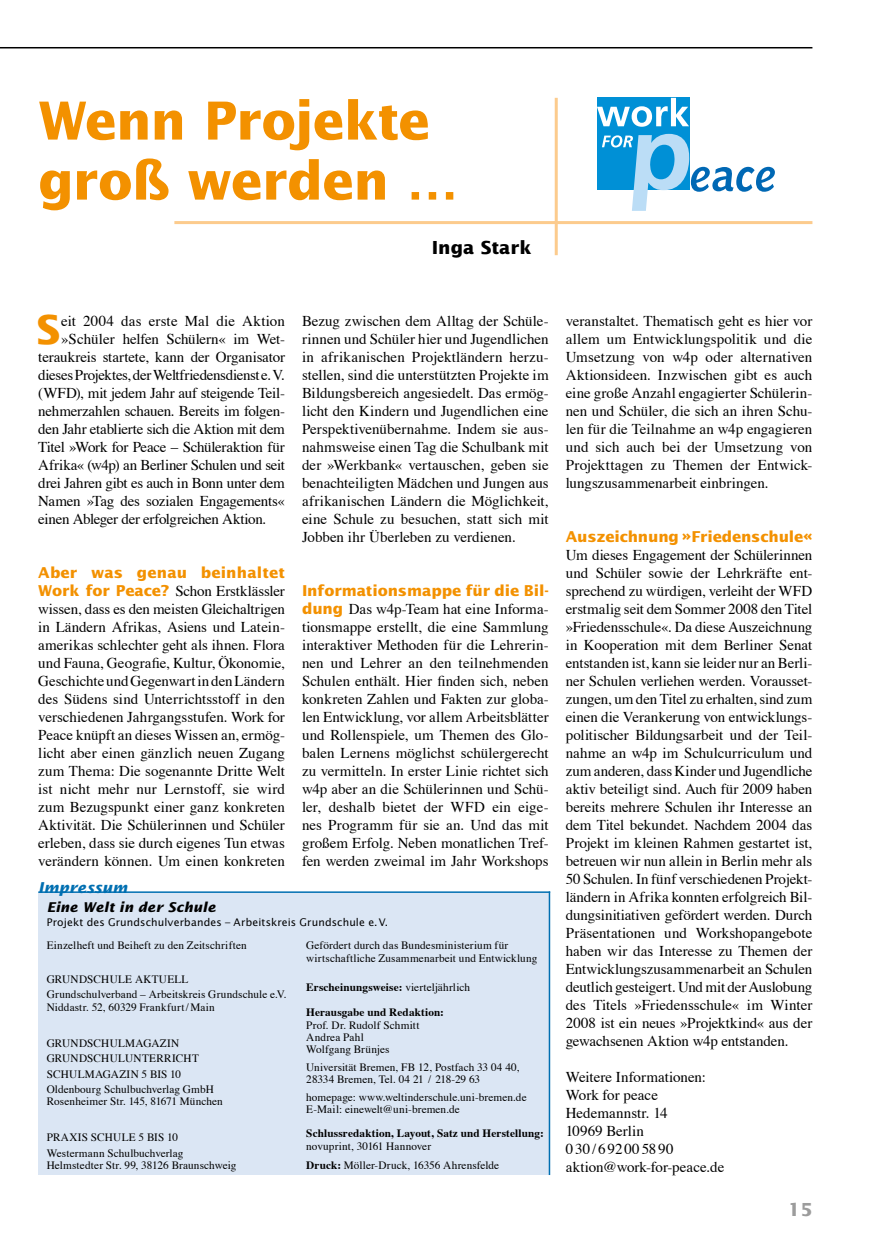
<style>
.page{position:relative;width:872px;height:1259px;background:#fff}
.page>*{position:absolute;margin:0;border:0;box-sizing:border-box;transform-origin:0 0}
.t1{font:700 52.5px/60px "Lucida Sans";letter-spacing:-.02em;color:#f39100}
.t2{font:700 39.9px "Lucida Sans";color:#f39100}
.t3{font:700 18px "Lucida Sans";color:#000}
.t4{font:700 18px "Lucida Sans";color:#9c9c9c}
.t5{font:15px/18px "Times";letter-spacing:-.01em;color:#000;text-align:justify}
.t6{font:700 15px "Lucida Sans";letter-spacing:-.01em;color:#f39100}
.t7{font:15px "Times";letter-spacing:.015em;color:#000}
.t8{font:700 15px "Lucida Sans";letter-spacing:.01em;color:#f39100}
.t9{font:italic 700 15px "Lucida Sans";letter-spacing:.005em;color:#006fb1}
.t10{font:italic 700 13.5px "Lucida Sans";letter-spacing:.015em;color:#000}
.t11{font:11.25px/15.3px "Times";letter-spacing:.01em;color:#000}
.t12{font:700 11.25px "Times";letter-spacing:.01em;color:#000}
.t13{font:10.5px "Lucida Sans";letter-spacing:.01em;color:#000}
.s1{font-family:"Lucida Sans";font-weight:700;color:#f39100}
.s2{font-weight:400}
.s3{font-weight:700}
</style>
<div class="page">
<hr style="left:0;top:47px;width:812px;height:1px;background:#000">
<hr style="left:174px;top:221px;width:638px;height:3px;background:#fccb8d">
<hr style="left:555px;top:98px;width:3px;height:157px;background:#fccb8d">
<div style="left:38px;top:893px;width:511px;height:282px;background:#dbe6f4"></div>
<hr style="left:38px;top:891px;width:512px;height:2px;background:#006fb1">
<hr style="left:549px;top:891px;width:1px;height:284px;background:#006fb1">
<div style="left:597px;top:98px;width:92px;height:92px;background:#0090d6"></div>
<svg style="left:597px;top:98px;width:92px;height:29px"></svg>
<svg style="left:602px;top:134px;width:173px;height:77px"></svg>
<h1 class="t1" style="left:38px;top:90px;width:421px">Wenn Projekte groß werden …</h1>
<p class="t3" style="left:432px;top:236px;width:101px">Inga Stark</p>
<h2 class="t2" style="left:37px;top:305px;width:25px">S</h2>
<p class="t7" style="left:61px;top:306px;width:225px">eit 2004 das erste Mal die Aktion</p>
<p class="t5" style="left:61px;top:328px;width:225px">»Schüler helfen Schülern« im Wet-</p>
<p class="t5" style="left:38px;top:346px;width:248px">teraukreis startete, kann der Organisator</p>
<p class="t5" style="left:38px;top:364px;width:248px">dieses Projektes, der Weltfriedensdienst e.V.</p>
<p class="t5" style="left:38px;top:382px;width:248px">(WFD), mit jedem Jahr auf steigende Teil-</p>
<p class="t5" style="left:38px;top:400px;width:248px">nehmerzahlen schauen. Bereits im folgen-</p>
<p class="t5" style="left:38px;top:418px;width:248px">den Jahr etablierte sich die Aktion mit dem</p>
<p class="t5" style="left:38px;top:436px;width:248px">Titel »Work for Peace – Schüleraktion für</p>
<p class="t5" style="left:38px;top:454px;width:248px">Afrika« (w4p) an Berliner Schulen und seit</p>
<p class="t5" style="left:38px;top:472px;width:248px">drei Jahren gibt es auch in Bonn unter dem</p>
<p class="t5" style="left:38px;top:490px;width:248px">Namen »Tag des sozialen Engagements«</p>
<p class="t5" style="left:38px;top:508px;width:229px">einen Ableger der erfolgreichen Aktion.</p>
<p class="t8" style="left:38px;top:563px;width:248px">Aber was genau beinhaltet</p>
<p class="t5" style="left:38px;top:580px;width:248px"><span class="s1">Work for Peace?</span> Schon Erstklässler wissen, dass es den meisten Gleichaltrigen in Ländern Afrikas, Asiens und Latein&shy;amerikas schlechter geht als ihnen. Flora und Fauna, Geografie, Kultur, Ökonomie, Geschichte und Gegenwart in den Ländern des Südens sind Unterrichtsstoff in den verschiedenen Jahrgangsstufen. Work for Peace knüpft an dieses Wissen an, ermög&shy;licht aber einen gänzlich neuen Zugang zum Thema: Die sogenannte Dritte Welt ist nicht mehr nur Lernstoff, sie wird zum Bezugspunkt einer ganz konkreten Aktivität. Die Schülerinnen und Schüler erleben, dass sie durch eigenes Tun etwas verändern können. Um einen konkreten</p>
<p class="t9" style="left:38px;top:878px;width:91px">Impressum</p>
<p class="t5" style="left:302px;top:310px;width:248px">Bezug zwischen dem Alltag der Schüle&shy;rinnen und Schüler hier und Jugendlichen in afrikanischen Projektländern herzu&shy;stellen, sind die unterstützten Projekte im Bildungsbereich angesiedelt. Das ermög&shy;licht den Kindern und Jugendlichen eine Perspektivenübernahme. Indem sie aus&shy;nahmsweise einen Tag die Schulbank mit der »Werkbank« vertauschen, geben sie benachteiligten Mädchen und Jungen aus afrikanischen Ländern die Möglichkeit, eine Schule zu besuchen, statt sich mit Jobben ihr Überleben zu verdienen.</p>
<p class="t6" style="left:302px;top:581px;width:248px">Informationsmappe für die Bil-</p>
<p class="t5" style="left:302px;top:598px;width:248px"><span class="s1">dung</span> Das w4p-Team hat eine Informa&shy;tionsmappe erstellt, die eine Sammlung interaktiver Methoden für die Lehrerin&shy;nen und Lehrer an den teilnehmenden Schulen enthält. Hier finden sich, neben konkreten Zahlen und Fakten zur globa&shy;len Entwicklung, vor allem Arbeitsblätter und Rollenspiele, um Themen des Glo&shy;balen Lernens möglichst schülergerecht zu vermitteln. In erster Linie richtet sich w4p aber an die Schülerinnen und Schü&shy;ler, deshalb bietet der WFD ein eige&shy;nes Programm für sie an. Und das mit großem Erfolg. Neben monatlichen Tref&shy;fen werden zweimal im Jahr Workshops</p>
<p class="t10" style="left:47px;top:899px;width:170px">Eine Welt in der Schule</p>
<p class="t13" style="left:47px;top:915px;width:343px">Projekt des Grundschulverbandes – Arbeitskreis Grundschule e.V.</p>
<p class="t11" style="left:47px;top:936px;width:201px">Einzelheft und Beiheft zu den Zeitschriften</p>
<p class="t11" style="left:47px;top:970px;width:241px">GRUNDSCHULE AKTUELL<br>Grundschulverband – Arbeitskreis Grundschule e.V.</p>
<p class="t11" style="left:47px;top:998px;width:170px">Niddastr. 52, 60329 Frankfurt/Main</p>
<p class="t11" style="left:47px;top:1034px;width:168px">GRUNDSCHULMAGAZIN<br>GRUNDSCHULUNTERRICHT<br>SCHULMAGAZIN 5 BIS 10<br>Oldenbourg Schulbuchverlag GmbH</p>
<p class="t11" style="left:47px;top:1092px;width:178px">Rosenheimer Str. 145, 81671 München</p>
<p class="t11" style="left:47px;top:1129px;width:138px">PRAXIS SCHULE 5 BIS 10<br>Westermann Schulbuchverlag</p>
<p class="t11" style="left:47px;top:1156px;width:191px">Helmstedter Str. 99, 38126 Braunschweig</p>
<p class="t11" style="left:306px;top:938px;width:233px;line-height:12.3px">Gefördert durch das Bundesministerium für wirtschaftliche Zusammenarbeit und Entwicklung</p>
<p class="t12" style="left:306px;top:976px;width:165px">Erscheinungsweise: <span class="s2">vierteljährlich</span></p>
<p class="t12" style="left:306px;top:1001px;width:139px">Herausgabe und Redaktion:</p>
<p class="t11" style="left:306px;top:1017px;width:115px;line-height:12.3px">Prof. Dr. Rudolf Schmitt<br>Andrea Pahl<br>Wolfgang Brünjes</p>
<p class="t11" style="left:306px;top:1060px;width:215px;line-height:12.3px">Universität Bremen, FB 12, Postfach 33 04 40,<br>28334 Bremen, Tel. 04 21 / 218-29 63</p>
<p class="t11" style="left:306px;top:1089px;width:222px;line-height:12.3px">homepage: www.weltinderschule.uni-bremen.de<br>E-Mail: einewelt@uni-bremen.de</p>
<p class="t12" style="left:306px;top:1122px;width:239px">Schlussredaktion, Layout, Satz und Herstellung:</p>
<p class="t11" style="left:306px;top:1135px;width:194px;line-height:19.8px">novuprint, 30161 Hannover<br><span class="s3">Druck:</span> Möller-Druck, 16356 Ahrensfelde</p>
<p class="t5" style="left:566px;top:310px;width:248px">veranstaltet. Thematisch geht es hier vor allem um Entwicklungspolitik und die Umsetzung von w4p oder alternativen Aktionsideen. Inzwischen gibt es auch eine große Anzahl engagierter Schülerin&shy;nen und Schüler, die sich an ihren Schu&shy;len für die Teilnahme an w4p engagieren und sich auch bei der Umsetzung von Projekttagen zu Themen der Entwick&shy;lungszusammenarbeit einbringen.</p>
<p class="t6" style="left:566px;top:527px;width:248px">Auszeichnung »Friedenschule«</p>
<p class="t5" style="left:566px;top:544px;width:248px">Um dieses Engagement der Schülerinnen und Schüler sowie der Lehrkräfte ent&shy;sprechend zu würdigen, verleiht der WFD erstmalig seit dem Sommer 2008 den Titel »Friedensschule«. Da diese Auszeichnung in Kooperation mit dem Berliner Senat entstanden ist, kann sie leider nur an Berli&shy;ner Schulen verliehen werden. Vorausset&shy;zungen, um den Titel zu erhalten, sind zum einen die Verankerung von entwicklungs&shy;politischer Bildungsarbeit und der Teil&shy;nahme an w4p im Schulcurriculum und zum anderen, dass Kinder und Jugendliche aktiv beteiligt sind. Auch für 2009 haben bereits mehrere Schulen ihr Interesse an dem Titel bekundet. Nachdem 2004 das Projekt im kleinen Rahmen gestartet ist, betreuen wir nun allein in Berlin mehr als 50 Schulen. In fünf verschiedenen Projekt&shy;ländern in Afrika konnten erfolgreich Bil&shy;dungsinitiativen gefördert werden. Durch Präsentationen und Workshopangebote haben wir das Interesse zu Themen der Entwicklungszusammenarbeit an Schulen deutlich gesteigert. Und mit der Auslobung des Titels »Friedensschule« im Winter 2008 ist ein neues »Projektkind« aus der gewachsenen Aktion w4p entstanden.</p>
<p class="t5" style="left:566px;top:1066px;width:160px;text-align:left">Weitere Informationen:<br>Work for peace<br>Hedemannstr. 14<br>10969 Berlin<br>030/692005890 aktion@work-for-peace.de</p>
<p class="t4" style="left:787px;top:1198px;width:26px">15</p>
</div>
